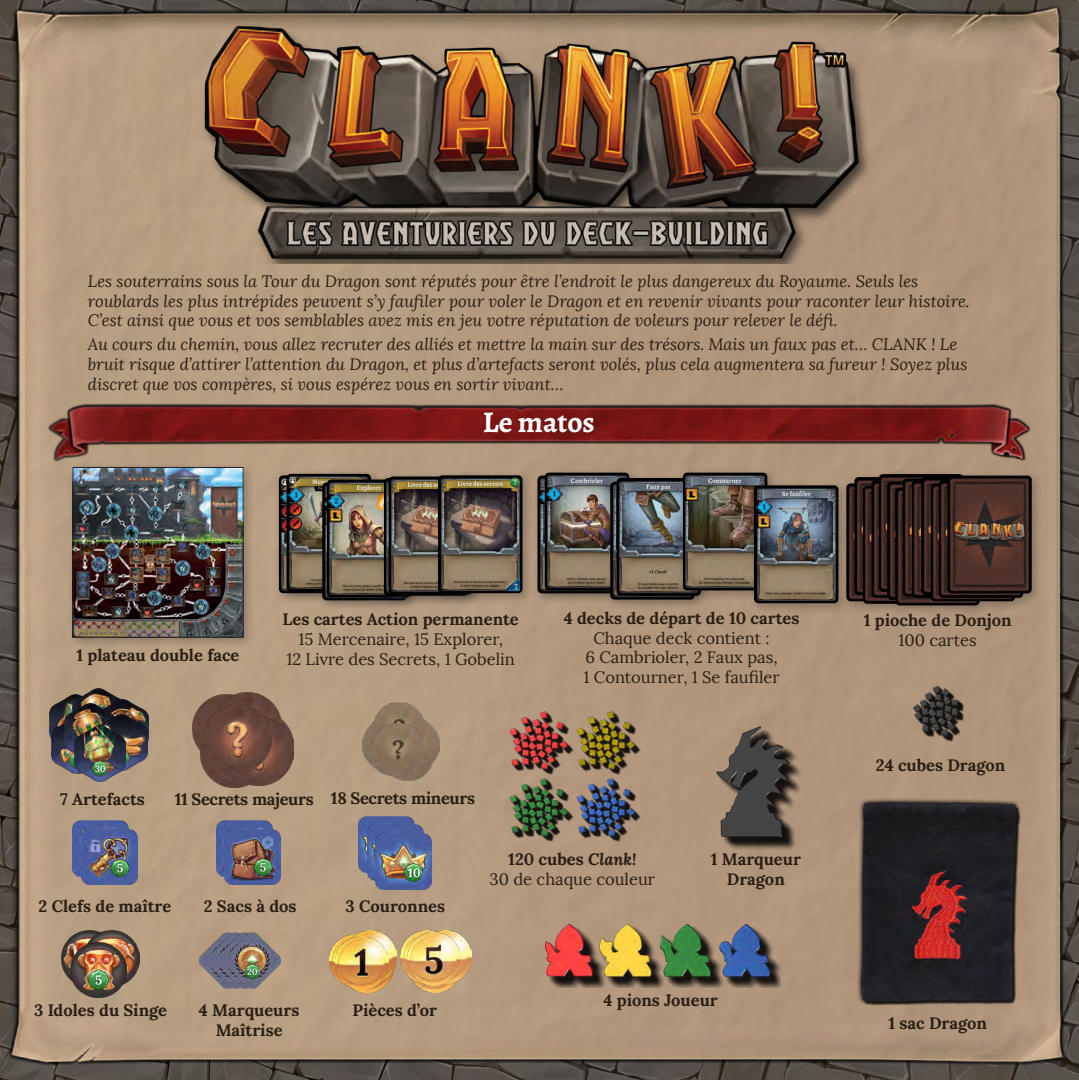
<style>
.page{position:relative;width:1079px;height:1080px;background:#fff}
.page>*{position:absolute;margin:0;border:0;box-sizing:border-box;transform-origin:0 0}
.t1{font:700 30px "Alegreya";color:#fff}
.t2{font:italic 16.5px/19.8px "Lora";color:#291e13}
.t3{font:700 16.5px/19.8px "Lora";color:#291e13;text-align:center}
.t4{font:16.5px/19.8px "Lora";color:#291e13;text-align:center}
.t5{font:700 16.5px "Lora";letter-spacing:-.02em;color:#291e13}
.s1{font-weight:700}
.s2{font-weight:700;font-style:italic}
</style>
<div class="page">
<img style="left:0;top:0;width:1078px;height:1080px">
<img style="left:48px;top:404px;width:981px;height:58px">
<div style="left:67px;top:462px;width:188px;height:187px;background:#231f20;opacity:.3"></div>
<img style="left:75px;top:469px;width:166px;height:166px">
<div style="left:73px;top:467px;width:170px;height:170px;border:1px solid #231f20"></div>
<img style="left:577px;top:703px;width:67px;height:66px">
<img style="left:500px;top:703px;width:77px;height:66px">
<img style="left:500px;top:769px;width:67px;height:77px">
<img style="left:567px;top:769px;width:77px;height:77px">
<img style="left:540px;top:917px;width:240px;height:70px">
<img style="left:50px;top:695px;width:22px;height:55px">
<img style="left:72px;top:688px;width:52px;height:16px">
<img style="left:96px;top:699px;width:52px;height:55px">
<img style="left:51px;top:717px;width:23px;height:56px">
<img style="left:65px;top:704px;width:51px;height:55px">
<img style="left:96px;top:714px;width:51px;height:57px">
<img style="left:74px;top:725px;width:52px;height:56px">
<img style="left:201px;top:763px;width:68px;height:24px">
<img style="left:192px;top:695px;width:21px;height:68px">
<img style="left:212px;top:773px;width:13px;height:8px">
<img style="left:213px;top:692px;width:68px;height:25px">
<img style="left:225px;top:717px;width:68px;height:68px">
<img style="left:204px;top:705px;width:68px;height:68px">
<img style="left:382px;top:770px;width:51px;height:10px">
<img style="left:362px;top:719px;width:6px;height:51px">
<img style="left:368px;top:766px;width:51px;height:10px">
<img style="left:366px;top:715px;width:8px;height:51px">
<img style="left:423px;top:719px;width:16px;height:51px">
<img style="left:374px;top:702px;width:51px;height:51px">
<img style="left:372px;top:723px;width:51px;height:51px">
<img style="left:73px;top:820px;width:56px;height:56px">
<img style="left:81px;top:829px;width:56px;height:56px">
<img style="left:216px;top:820px;width:56px;height:56px">
<img style="left:225px;top:829px;width:56px;height:56px">
<img style="left:359px;top:816px;width:56px;height:56px">
<img style="left:367px;top:824px;width:56px;height:56px">
<img style="left:376px;top:833px;width:56px;height:56px">
<img style="left:62px;top:931px;width:22px;height:55px">
<img style="left:84px;top:931px;width:55px;height:55px">
<img style="left:71px;top:942px;width:56px;height:56px">
<img style="left:199px;top:932px;width:9px;height:56px">
<img style="left:208px;top:932px;width:8px;height:56px">
<img style="left:216px;top:932px;width:9px;height:56px">
<img style="left:225px;top:932px;width:56px;height:56px">
<img style="left:708px;top:723px;width:95px;height:126px">
<img style="left:900px;top:676px;width:77px;height:70px">
<img style="left:340px;top:983px;width:53px;height:10px">
<img style="left:330px;top:934px;width:14px;height:52px">
<img style="left:344px;top:931px;width:53px;height:52px">
<img style="left:336px;top:936px;width:52px;height:53px">
<img style="left:409px;top:983px;width:52px;height:10px">
<img style="left:400px;top:931px;width:19px;height:52px">
<img style="left:419px;top:931px;width:52px;height:52px">
<img style="left:407px;top:932px;width:53px;height:53px">
<img style="left:856px;top:797px;width:164px;height:211px">
<div style="left:273px;top:470px;width:101px;height:134px;background:#231f20;opacity:.3"></div>
<img style="left:279px;top:475px;width:2px;height:118px">
<div style="left:840px;top:469px;width:203px;height:148px;background:#231f20;opacity:.3"></div>
<img style="left:849px;top:483px;width:165px;height:118px">
<img style="left:854px;top:477px;width:24px;height:118px">
<img style="left:862px;top:486px;width:33px;height:118px">
<img style="left:871px;top:480px;width:16px;height:118px">
<img style="left:878px;top:474px;width:85px;height:118px">
<img style="left:887px;top:482px;width:15px;height:118px">
<img style="left:895px;top:487px;width:84px;height:118px">
<img style="left:902px;top:478px;width:19px;height:118px">
<img style="left:911px;top:480px;width:27px;height:118px">
<img style="left:921px;top:477px;width:26px;height:118px">
<img style="left:938px;top:480px;width:85px;height:118px">
<img style="left:947px;top:475px;width:84px;height:118px">
<div style="left:281px;top:468px;width:101px;height:135px;background:#231f20;opacity:.3"></div>
<img style="left:286px;top:474px;width:35px;height:118px">
<div style="left:317px;top:477px;width:101px;height:135px;background:#231f20;opacity:.3"></div>
<div style="left:321px;top:474px;width:101px;height:135px;background:#231f20;opacity:.3"></div>
<img style="left:327px;top:479px;width:51px;height:118px">
<div style="left:378px;top:472px;width:101px;height:135px;background:#231f20;opacity:.3"></div>
<div style="left:383px;top:471px;width:101px;height:135px;background:#231f20;opacity:.3"></div>
<img style="left:388px;top:476px;width:44px;height:118px">
<div style="left:432px;top:470px;width:102px;height:134px;background:#231f20;opacity:.3"></div>
<img style="left:438px;top:475px;width:84px;height:118px">
<div style="left:532px;top:470px;width:101px;height:135px;background:#b0967d"></div>
<img style="left:537px;top:477px;width:2px;height:116px">
<div style="left:539px;top:467px;width:101px;height:135px;background:#231f20;opacity:.3"></div>
<img style="left:544px;top:472px;width:67px;height:118px">
<div style="left:604px;top:476px;width:102px;height:135px;background:#231f20;opacity:.3"></div>
<div style="left:611px;top:472px;width:101px;height:135px;background:#231f20;opacity:.3"></div>
<img style="left:616px;top:478px;width:61px;height:118px">
<div style="left:677px;top:467px;width:101px;height:135px;background:#231f20;opacity:.3"></div>
<img style="left:683px;top:472px;width:84px;height:118px">
<div style="left:748px;top:480px;width:101px;height:134px;background:#231f20;opacity:.3"></div>
<img style="left:754px;top:485px;width:84px;height:118px">
<img style="left:202px;top:24px;width:673px;height:239px">
<p class="t2" style="left:88px;top:271px;width:883px">Les souterrains sous la Tour du Dragon sont réputés pour être l’endroit le plus dangereux du Royaume. Seuls les roublards les plus intrépides peuvent s’y faufiler pour voler le Dragon et en revenir vivants pour raconter leur histoire.<br>C’est ainsi que vous et vos semblables avez mis en jeu votre réputation de voleurs pour relever le défi.</p>
<p class="t2" style="left:88px;top:335px;width:881px">Au cours du chemin, vous allez recruter des alliés et mettre la main sur des trésors. Mais un faux pas et… CLANK ! Le bruit risque d’attirer l’attention du Dragon, et plus d’artefacts seront volés, plus cela augmentera sa fureur ! Soyez plus discret que vos compères, si vous espérez vous en sortir vivant…</p>
<h1 class="t1" style="left:483px;top:402px;width:113px">Le matos</h1>
<p class="t3" style="left:77px;top:645px;width:164px">1 plateau double face</p>
<p class="t3" style="left:282px;top:609px;width:238px">Les cartes Action permanente</p>
<p class="t4" style="left:286px;top:629px;width:230px">15 Mercenaire, 15 Explorer,<br>12 Livre des Secrets, 1 Gobelin</p>
<p class="t3" style="left:60px;top:789px;width:86px">7 Artefacts</p>
<p class="t5" style="left:175px;top:788px;width:302px">11 Secrets majeurs 18 Secrets mineurs</p>
<p class="t3" style="left:563px;top:608px;width:237px">4 decks de départ de 10 cartes</p>
<p class="t4" style="left:583px;top:628px;width:198px">Chaque deck contient :<br>6 Cambrioler, 2 Faux pas,<br>1 Contourner, 1 Se faufiler</p>
<p class="t3" style="left:39px;top:896px;width:134px">2 Clefs de maître</p>
<p class="t3" style="left:204px;top:896px;width:94px">2 Sacs à dos</p>
<p class="t3" style="left:345px;top:896px;width:101px">3 Couronnes</p>
<p class="t3" style="left:34px;top:1000px;width:134px">3 Idoles du Singe</p>
<p class="t3" style="left:199px;top:1000px;width:102px">4 Marqueurs<br>Maîtrise</p>
<p class="t3" style="left:352px;top:1000px;width:86px">Pièces d’or</p>
<p class="t4" style="left:489px;top:849px;width:167px"><span class="s1">120 cubes</span> <span class="s2">Clank!<br></span>30 de chaque couleur</p>
<p class="t3" style="left:710px;top:849px;width:92px">1 Marqueur<br>Dragon</p>
<p class="t3" style="left:603px;top:990px;width:116px">4 pions Joueur</p>
<p class="t3" style="left:863px;top:610px;width:149px">1 pioche de Donjon</p>
<p class="t4" style="left:898px;top:630px;width:80px">100 cartes</p>
<p class="t3" style="left:875px;top:755px;width:131px">24 cubes Dragon</p>
<p class="t3" style="left:888px;top:1013px;width:100px">1 sac Dragon</p>
</div>
